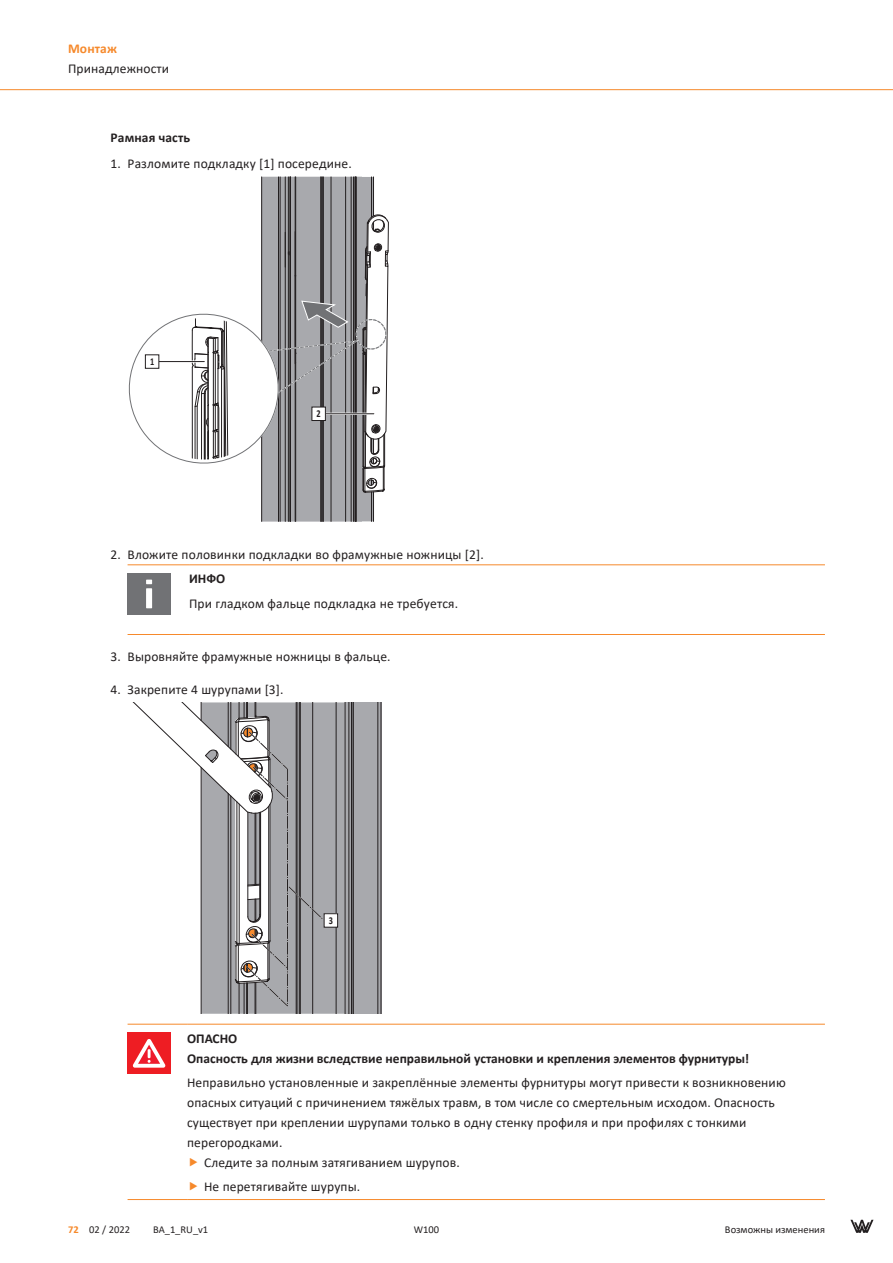
<style>
.page{position:relative;width:893px;height:1263px;background:#fff}
.page>*{position:absolute;margin:0;border:0;box-sizing:border-box;transform-origin:0 0}
.Fließtext_Hinweis{font:13.5px/19.8px "Calibri";letter-spacing:.01em;color:#231f20}
.Art_und_Quelle_der_G{font:700 13.5px "Calibri";color:#231f20}
.Zwischenüberschrift{font:700 13.5px "Calibri";letter-spacing:.01em;color:#231f20}
.Signalwort{font:700 13.5px "Calibri";color:#231f20}
.t1{font:700 13.5px "Calibri";letter-spacing:.01em;color:#f6892b}
.t2{font:10.5px "Calibri";color:#231f20}
.t3{font:700 10.5px "Calibri";color:#231f20;scale:.79 1}
.s1{font-weight:700;color:#f6892b}
</style>
<div class="page">
<hr style="left:0;top:89px;width:893px;height:1px;background:#f6892b">
<svg style="left:850px;top:1220px;width:23px;height:13px"></svg>
<hr style="left:128px;top:565px;width:61px;height:1px;background:#f6892b">
<hr style="left:189px;top:565px;width:636px;height:1px;background:#f6892b">
<hr style="left:128px;top:634px;width:61px;height:1px;background:#f6892b">
<hr style="left:189px;top:634px;width:636px;height:1px;background:#f6892b">
<div style="left:128px;top:573px;width:43px;height:42px;background:#717275"></div>
<svg style="left:146px;top:580px;width:6px;height:28px"></svg>
<hr style="left:128px;top:1024px;width:59px;height:1px;background:#f6892b">
<hr style="left:187px;top:1024px;width:638px;height:1px;background:#f6892b">
<hr style="left:128px;top:1199px;width:59px;height:1px;background:#f6892b">
<hr style="left:187px;top:1199px;width:638px;height:1px;background:#f6892b">
<div style="left:128px;top:1033px;width:43px;height:41px;background:#ee1d23"></div>
<svg style="left:133px;top:1039px;width:33px;height:29px"></svg>
<svg style="left:128px;top:177px;width:261px;height:345px"></svg>
<hr style="left:152px;top:360px;width:52px;height:3px;background:#fff">
<hr style="left:152px;top:361px;width:52px;height:1px;background:#231f20">
<div style="left:145px;top:355px;width:14px;height:13px;background:#fff"></div>
<div style="left:145px;top:354px;width:14px;height:15px;border:1px solid #231f20"></div>
<svg style="left:346px;top:702px;width:35px;height:312px;background:#9e9ea2"></svg>
<hr style="left:345px;top:702px;width:1px;height:312px;background:#231f20">
<hr style="left:349px;top:702px;width:1px;height:312px;background:#231f20">
<hr style="left:351px;top:702px;width:1px;height:312px;background:#231f20">
<hr style="left:353px;top:702px;width:1px;height:312px;background:#231f20">
<hr style="left:378px;top:702px;width:1px;height:312px;background:#231f20">
<hr style="left:381px;top:702px;width:1px;height:312px;background:#231f20">
<svg style="left:132px;top:702px;width:213px;height:312px"></svg>
<p class="t1" style="left:68px;top:39px;width:50px">Монтаж</p>
<p class="Fließtext_Hinweis" style="left:68px;top:58px;width:103px">Принадлежности</p>
<p class="Zwischenüberschrift" style="left:111px;top:128px;width:81px">Рамная часть</p>
<p class="Fließtext_Hinweis" style="left:111px;top:153px;width:243px">1. Разломите подкладку [1] посередине.</p>
<p class="t3" style="left:150px;top:354px;width:7px">1</p>
<p class="t3" style="left:317px;top:406px;width:7px">2</p>
<p class="Fließtext_Hinweis" style="left:111px;top:544px;width:375px">2. Вложите половинки подкладки во фрамужные ножницы [2].</p>
<p class="Signalwort" style="left:189px;top:569px;width:38px">ИНФО</p>
<p class="Fließtext_Hinweis" style="left:189px;top:593px;width:271px">При гладком фальце подкладка не требуется.</p>
<p class="Fließtext_Hinweis" style="left:111px;top:647px;width:282px">3. Выровняйте фрамужные ножницы в фальце.</p>
<p class="Fließtext_Hinweis" style="left:111px;top:679px;width:175px">4. Закрепите 4 шурупами [3].</p>
<p class="t3" style="left:329px;top:913px;width:7px">3</p>
<p class="Signalwort" style="left:187px;top:1029px;width:52px">ОПАСНО</p>
<p class="Art_und_Quelle_der_G" style="left:187px;top:1049px;width:564px">Опасность для жизни вследствие неправильной установки и крепления элементов фурнитуры!</p>
<p class="Fließtext_Hinweis" style="left:187px;top:1073px;width:600px">Неправильно установленные и закреплённые элементы фурнитуры могут привести к возникновению опасных ситуаций с причинением тяжёлых травм, в том числе со смертельным исходом. Опасность существует при креплении шурупами только в одну стенку профиля и при профилях с тонкими перегородками.</p>
<p class="Fließtext_Hinweis" style="left:204px;top:1152px;width:257px">Следите за полным затягиванием шурупов.</p>
<p class="Fließtext_Hinweis" style="left:204px;top:1176px;width:158px">Не перетягивайте шурупы.</p>
<p class="t2" style="left:68px;top:1222px;width:63px"><span class="s1">72</span> 02 / 2022</p>
<p class="t2" style="left:153px;top:1222px;width:57px">BA_1_RU_v1</p>
<p class="t2" style="left:414px;top:1222px;width:27px">W100</p>
<p class="t2" style="left:725px;top:1222px;width:102px">Возможны изменения</p>
</div>
